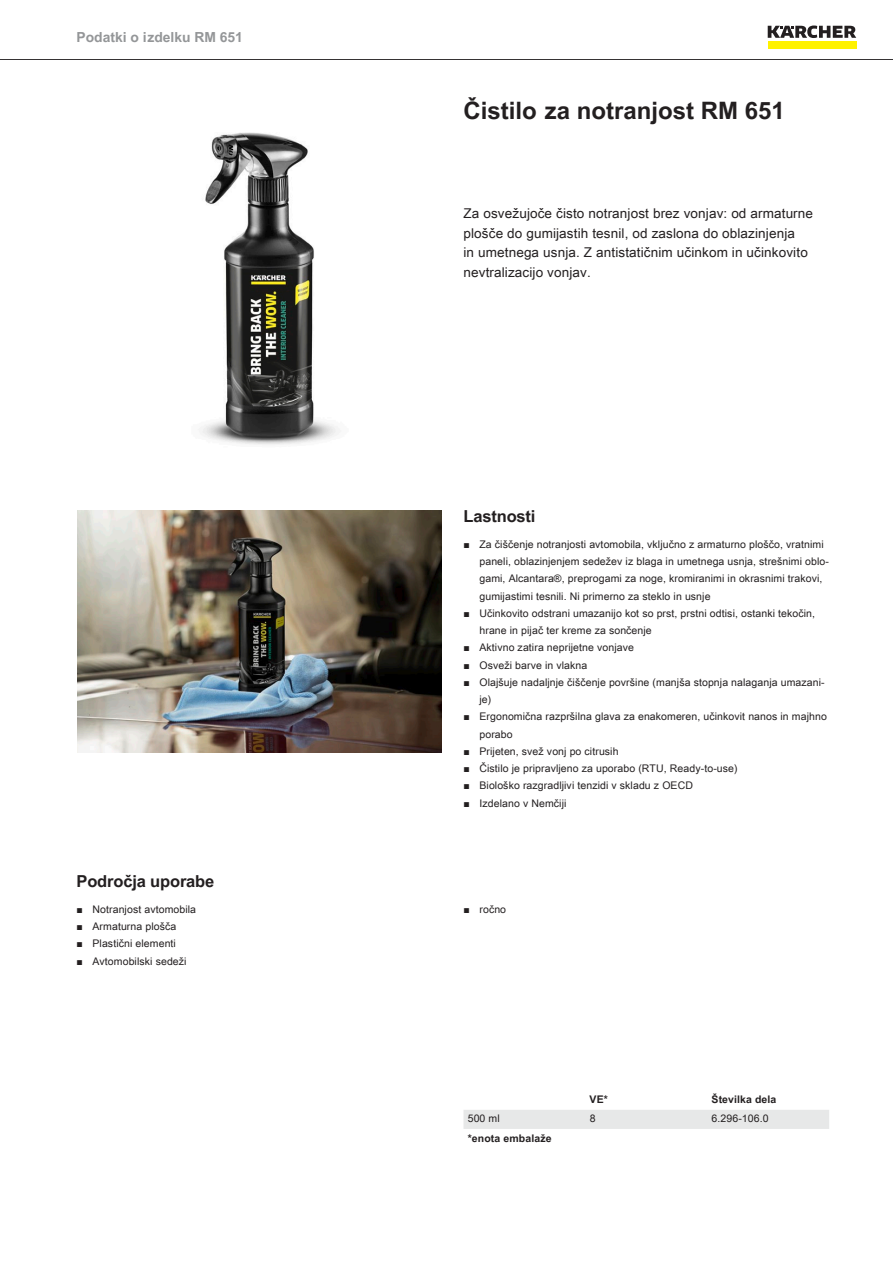
<style>
.page{position:relative;width:893px;height:1263px;background:#fff}
.page>*{position:absolute;margin:0;border:0;box-sizing:border-box;transform-origin:0 0}
.t1{font:700 24px "Arial Unicode MS";color:#231f20}
.t2{font:700 16.5px "Arial Unicode MS";letter-spacing:-.01em;color:#231f20}
.t3{font:700 13.8px "Arial Unicode MS";color:#949698}
.t4{font:13.5px/19.5px "Arial Unicode MS";letter-spacing:.01em;color:#231f20}
.t5{font:10.5px/17.2px "Arial Unicode MS";letter-spacing:.01em;color:#231f20}
.t6{font:700 10.5px "Arial Unicode MS";letter-spacing:.01em;color:#231f20}
.s1{font-family:"Arial"}
</style>
<div class="page">
<hr style="left:0;top:59px;width:893px;height:1px;background:#231f20">
<div style="left:768px;top:42px;width:88px;height:7px;background:#fff200"></div>
<svg style="left:768px;top:26px;width:88px;height:12px"></svg>
<img style="left:198px;top:132px;width:143px;height:313px">
<img style="left:78px;top:510px;width:363px;height:243px">
<div style="left:463px;top:1110px;width:366px;height:19px;background:#e7e8e8"></div>
<h3 class="t3" style="left:77px;top:27px;width:168px">Podatki o izdelku RM 651</h3>
<h2 class="t2" style="left:77px;top:869px;width:139px">Področja uporabe</h2>
<p class="t5" style="left:77px;top:900px;width:121px"><span class="s1">■</span> Notranjost avtomobila</p>
<p class="t5" style="left:77px;top:917px;width:101px"><span class="s1">■</span> Armaturna plošča</p>
<p class="t5" style="left:77px;top:935px;width:101px"><span class="s1">■</span> Plastični elementi</p>
<p class="t5" style="left:77px;top:952px;width:112px"><span class="s1">■</span> Avtomobilski sedeži</p>
<h1 class="t1" style="left:463px;top:93px;width:323px">Čistilo za notranjost RM 651</h1>
<p class="t4" style="left:463px;top:203px;width:351px">Za osvežujoče čisto notranjost brez vonjav: od armaturne plošče do gumijastih tesnil, od zaslona do oblazinjenja<br>in umetnega usnja. Z antistatičnim učinkom in učinkovito nevtralizacijo vonjav.</p>
<h2 class="t2" style="left:463px;top:504px;width:74px">Lastnosti</h2>
<p class="t5" style="left:479px;top:535px;width:351px;text-indent:-16px"><span class="s1">■</span> Za čiščenje notranjosti avtomobila, vključno z armaturno ploščo, vratnimi paneli, oblazinjenjem sedežev iz blaga in umetnega usnja, strešnimi oblo&shy;gami, Alcantara®, preprogami za noge, kromiranimi in okrasnimi trakovi, gumijastimi tesnili. Ni primerno za steklo in usnje</p>
<p class="t5" style="left:479px;top:604px;width:337px;text-indent:-16px"><span class="s1">■</span> Učinkovito odstrani umazanijo kot so prst, prstni odtisi, ostanki tekočin, hrane in pijač ter kreme za sončenje</p>
<p class="t5" style="left:463px;top:639px;width:172px"><span class="s1">■</span> Aktivno zatira neprijetne vonjave</p>
<p class="t5" style="left:463px;top:656px;width:125px"><span class="s1">■</span> Osveži barve in vlakna</p>
<p class="t5" style="left:479px;top:673px;width:347px;text-indent:-16px"><span class="s1">■</span> Olajšuje nadaljnje čiščenje površine (manjša stopnja nalaganja umazani&shy;je)</p>
<p class="t5" style="left:479px;top:708px;width:349px;text-indent:-16px"><span class="s1">■</span> Ergonomična razpršilna glava za enakomeren, učinkovit nanos in majhno porabo</p>
<p class="t5" style="left:463px;top:742px;width:157px"><span class="s1">■</span> Prijeten, svež vonj po citrusih</p>
<p class="t5" style="left:463px;top:760px;width:276px"><span class="s1">■</span> Čistilo je pripravljeno za uporabo (RTU, Ready-to-use)</p>
<p class="t5" style="left:463px;top:777px;width:231px"><span class="s1">■</span> Biološko razgradljivi tenzidi v skladu z OECD</p>
<p class="t5" style="left:463px;top:794px;width:104px"><span class="s1">■</span> Izdelano v Nemčiji</p>
<p class="t5" style="left:463px;top:900px;width:44px"><span class="s1">■</span> ročno</p>
<p class="t6" style="left:590px;top:1092px;width:20px">VE*</p>
<p class="t6" style="left:712px;top:1092px;width:66px">Številka dela</p>
<p class="t5" style="left:468px;top:1110px;width:34px">500 ml</p>
<p class="t5" style="left:590px;top:1110px;width:7px">8</p>
<p class="t5" style="left:712px;top:1110px;width:59px">6.296-106.0</p>
<p class="t6" style="left:468px;top:1130px;width:85px">*enota embalaže</p>
</div>
